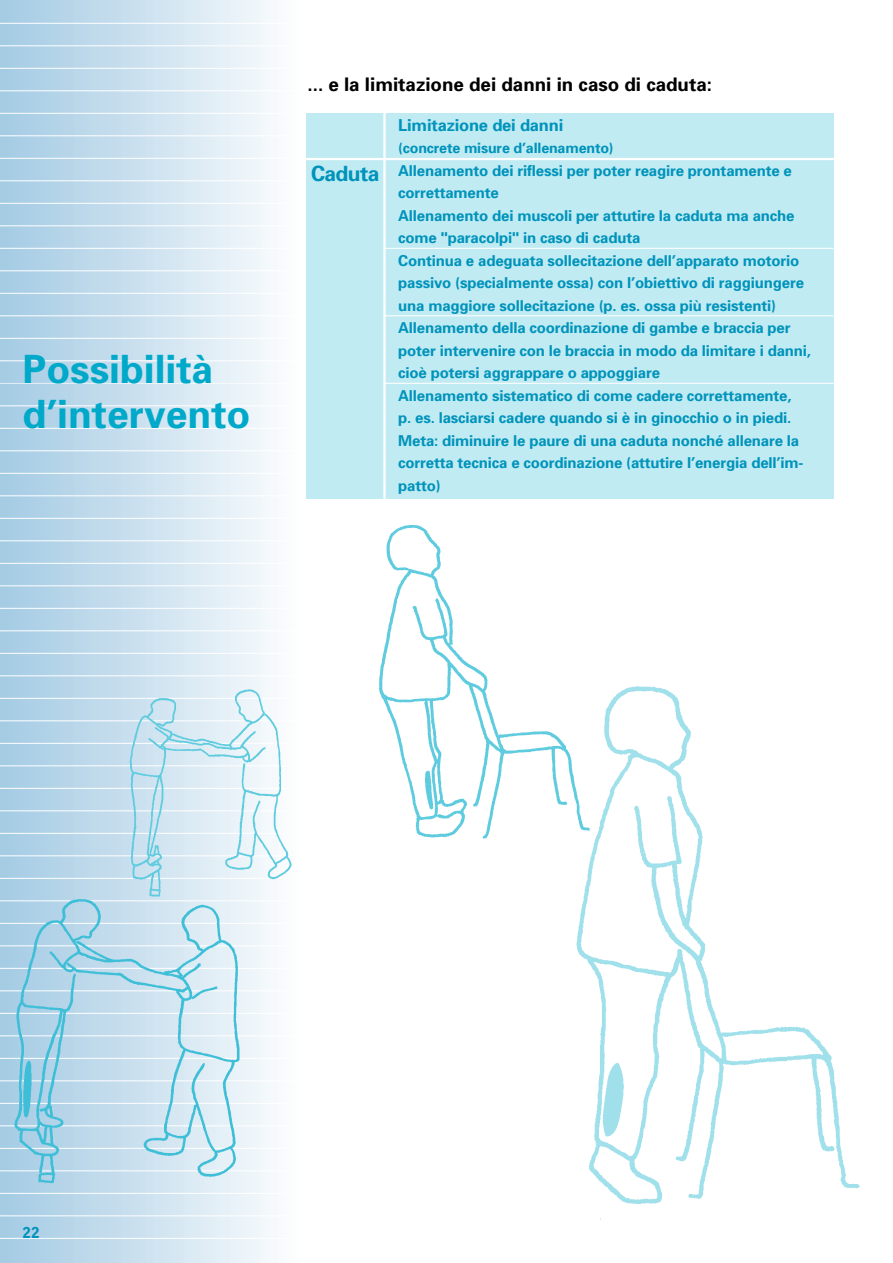
<style>
.page{position:relative;width:893px;height:1263px;background:#fff}
.page>*{position:absolute;margin:0;border:0;box-sizing:border-box;transform-origin:0 0}
.t1{font:700 39px/45px "Univers";color:#00a9c9}
.t2{font:700 21px "Univers";letter-spacing:-.03em;color:#0093bb}
.t3{font:700 18.75px "Univers";color:#000}
.t4{font:700 16.5px "Univers";letter-spacing:-.01em;color:#0093bb}
.t5{font:700 15px/22.5px "Univers";letter-spacing:-.01em;color:#0093bb}
.t6{font:900 15px "Bell Gothic BT";color:#0093bb}
.t7{font:700 14.25px "Univers";letter-spacing:-.01em;color:#0093bb}
</style>
<div class="page">
<div style="left:0;top:0;width:297px;height:1263px;background:linear-gradient(to right,#a4cbe4,#fbfdfe)"></div>
<hr style="left:0;top:46px;width:297px;height:1px;background:#fff">
<hr style="left:0;top:68px;width:297px;height:1px;background:#fff">
<hr style="left:0;top:91px;width:297px;height:1px;background:#fff">
<hr style="left:0;top:113px;width:297px;height:1px;background:#fff">
<hr style="left:0;top:136px;width:297px;height:1px;background:#fff">
<hr style="left:0;top:158px;width:297px;height:1px;background:#fff">
<hr style="left:0;top:181px;width:297px;height:1px;background:#fff">
<hr style="left:0;top:203px;width:297px;height:1px;background:#fff">
<hr style="left:0;top:226px;width:297px;height:1px;background:#fff">
<hr style="left:0;top:248px;width:297px;height:1px;background:#fff">
<hr style="left:0;top:271px;width:297px;height:1px;background:#fff">
<hr style="left:0;top:293px;width:297px;height:1px;background:#fff">
<hr style="left:0;top:316px;width:297px;height:1px;background:#fff">
<hr style="left:0;top:338px;width:297px;height:1px;background:#fff">
<hr style="left:0;top:361px;width:297px;height:1px;background:#fff">
<svg style="left:0;top:383px;width:297px;height:1px"></svg>
<hr style="left:0;top:406px;width:297px;height:1px;background:#fff">
<hr style="left:0;top:428px;width:297px;height:1px;background:#fff">
<hr style="left:0;top:451px;width:297px;height:1px;background:#fff">
<hr style="left:0;top:473px;width:297px;height:1px;background:#fff">
<hr style="left:0;top:496px;width:297px;height:1px;background:#fff">
<hr style="left:0;top:518px;width:297px;height:1px;background:#fff">
<hr style="left:0;top:541px;width:297px;height:1px;background:#fff">
<hr style="left:0;top:563px;width:297px;height:1px;background:#fff">
<hr style="left:0;top:586px;width:297px;height:1px;background:#fff">
<hr style="left:0;top:608px;width:297px;height:1px;background:#fff">
<hr style="left:0;top:631px;width:297px;height:1px;background:#fff">
<hr style="left:0;top:653px;width:297px;height:1px;background:#fff">
<hr style="left:0;top:676px;width:297px;height:1px;background:#fff">
<hr style="left:0;top:698px;width:297px;height:1px;background:#fff">
<hr style="left:0;top:721px;width:297px;height:1px;background:#fff">
<hr style="left:0;top:743px;width:297px;height:1px;background:#fff">
<hr style="left:0;top:766px;width:297px;height:1px;background:#fff">
<hr style="left:0;top:788px;width:297px;height:1px;background:#fff">
<hr style="left:0;top:811px;width:297px;height:1px;background:#fff">
<hr style="left:0;top:833px;width:297px;height:1px;background:#fff">
<hr style="left:0;top:856px;width:297px;height:1px;background:#fff">
<hr style="left:0;top:878px;width:297px;height:1px;background:#fff">
<hr style="left:0;top:923px;width:297px;height:1px;background:#fff">
<hr style="left:0;top:946px;width:297px;height:1px;background:#fff">
<hr style="left:0;top:968px;width:297px;height:1px;background:#fff">
<hr style="left:0;top:991px;width:297px;height:1px;background:#fff">
<hr style="left:0;top:1013px;width:297px;height:1px;background:#fff">
<hr style="left:0;top:1036px;width:297px;height:1px;background:#fff">
<hr style="left:0;top:1058px;width:297px;height:1px;background:#fff">
<hr style="left:0;top:1081px;width:297px;height:1px;background:#fff">
<hr style="left:0;top:1103px;width:297px;height:1px;background:#fff">
<hr style="left:0;top:1126px;width:297px;height:1px;background:#fff">
<hr style="left:0;top:1148px;width:297px;height:1px;background:#fff">
<hr style="left:0;top:1171px;width:297px;height:1px;background:#fff">
<hr style="left:0;top:1193px;width:297px;height:1px;background:#fff">
<hr style="left:0;top:1216px;width:297px;height:1px;background:#fff">
<hr style="left:0;top:1238px;width:297px;height:1px;background:#fff">
<hr style="left:0;top:23px;width:297px;height:1px;background:#fff">
<div style="left:306px;top:113px;width:527px;height:386px;background:#c0ebf2"></div>
<hr style="left:383px;top:108px;width:2px;height:398px;background:#fff">
<hr style="left:302px;top:158px;width:545px;height:2px;background:#fff">
<hr style="left:384px;top:248px;width:449px;height:1px;background:#fff">
<hr style="left:384px;top:315px;width:449px;height:1px;background:#fff">
<hr style="left:384px;top:383px;width:449px;height:1px;background:#fff">
<img style="left:0;top:889px;width:257px;height:327px">
<img style="left:116px;top:684px;width:181px;height:218px">
<img style="left:379px;top:525px;width:179px;height:314px">
<img style="left:558px;top:686px;width:302px;height:535px">
<h1 class="t1" style="left:23px;top:351px;width:229px">Possibilità d’intervento</h1>
<p class="t3" style="left:307px;top:77px;width:406px">... e la limitazione dei danni in caso di caduta:</p>
<h2 class="t2" style="left:311px;top:166px;width:70px">Caduta</h2>
<p class="t4" style="left:398px;top:119px;width:166px">Limitazione dei danni</p>
<p class="t7" style="left:398px;top:143px;width:217px">(concrete misure d’allenamento)</p>
<p class="t5" style="left:398px;top:160px;width:414px">Allenamento dei riflessi per poter reagire prontamente e correttamente<br>Allenamento dei muscoli per attutire la caduta ma anche come "paracolpi" in caso di caduta<br>Continua e adeguata sollecitazione dell’apparato motorio passivo (specialmente ossa) con l’obiettivo di raggiungere una maggiore sollecitazione (p. es. ossa più resistenti)<br>Allenamento della coordinazione di gambe e braccia per poter intervenire con le braccia in modo da limitare i danni, cioè potersi aggrappare o appoggiare<br>Allenamento sistematico di come cadere correttamente,<br>p. es. lasciarsi cadere quando si è in ginocchio o in piedi.<br>Meta: diminuire le paure di una caduta nonché allenare la corretta tecnica e coordinazione (attutire l’energia dell’im&shy;patto)</p>
<p class="t6" style="left:23px;top:1227px;width:19px">22</p>
</div>
